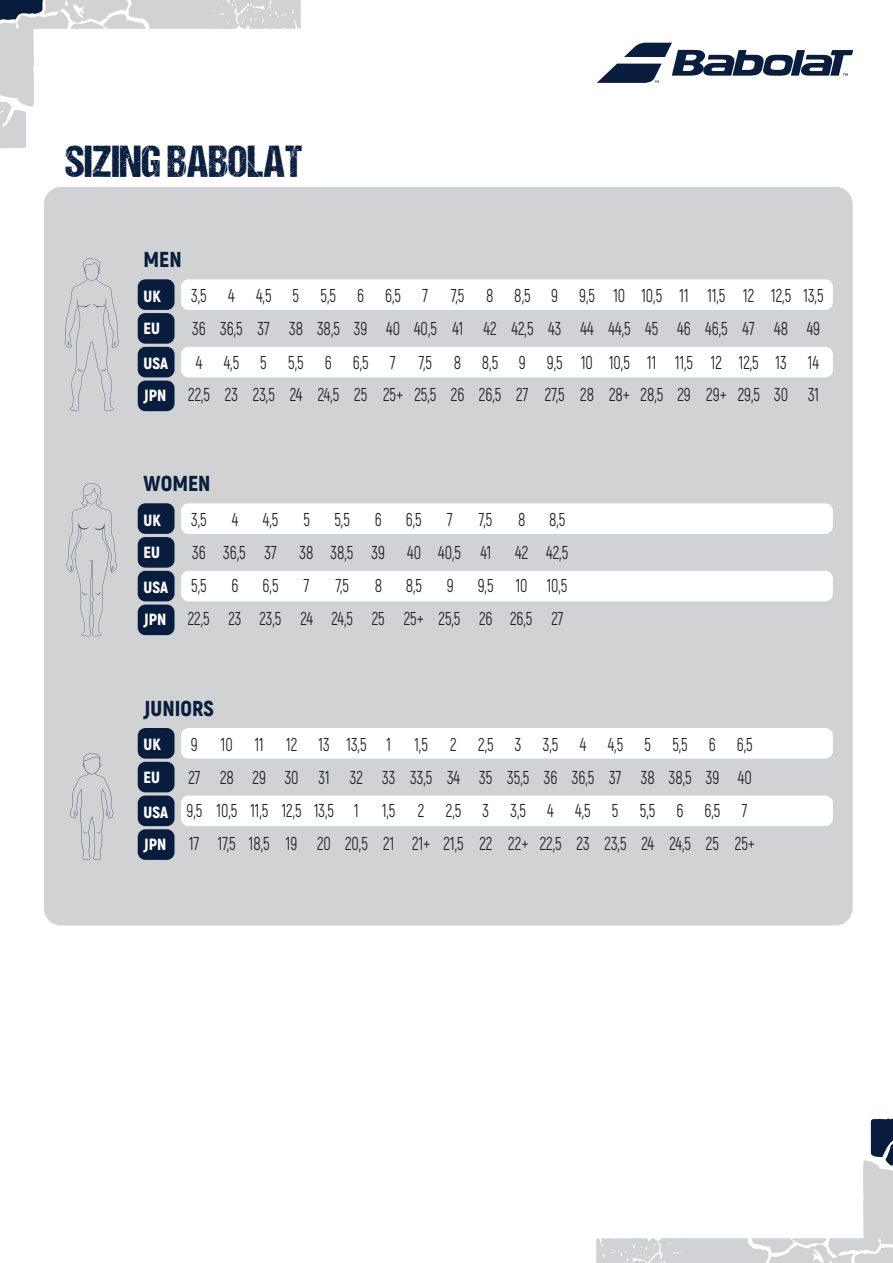
<style>
.page{position:relative;width:893px;height:1263px;background:#fff}
.page>*{position:absolute;margin:0;border:0;box-sizing:border-box;transform-origin:0 0}
.t1{font:45px "DCC Ash";color:#081d3e}
.t2{font:900 21.6px "Akrobat";color:#091d3e}
.t3{font:18.6px/32.4px "Akrobat";color:#231f20;text-align:right;scale:.87 1}
.t4{font:900 16.2px/32.5px "Akrobat";color:#fff}
.s1{font-weight:900;font-size:16.2px;color:#fff}
</style>
<div class="page">
<svg style="left:597px;top:43px;width:256px;height:40px"></svg>
<div style="left:44px;top:187px;width:809px;height:738px;background:#d1d2d4;border-radius:17px"></div>
<div style="left:181px;top:279px;width:652px;height:31px;background:#fff;border-radius:8px"></div>
<div style="left:181px;top:347px;width:652px;height:30px;background:#fff;border-radius:8px"></div>
<div style="left:138px;top:279px;width:37px;height:31px;background:#081d3e;border-radius:8px"></div>
<div style="left:138px;top:313px;width:37px;height:31px;background:#081d3e;border-radius:8px"></div>
<div style="left:138px;top:347px;width:37px;height:30px;background:#081d3e;border-radius:8px"></div>
<div style="left:138px;top:381px;width:37px;height:30px;background:#081d3e;border-radius:8px"></div>
<div style="left:181px;top:503px;width:652px;height:31px;background:#fff;border-radius:8px"></div>
<div style="left:181px;top:571px;width:652px;height:30px;background:#fff;border-radius:8px"></div>
<div style="left:138px;top:503px;width:37px;height:31px;background:#081d3e;border-radius:8px"></div>
<div style="left:138px;top:537px;width:37px;height:31px;background:#081d3e;border-radius:8px"></div>
<div style="left:138px;top:571px;width:37px;height:30px;background:#081d3e;border-radius:8px"></div>
<div style="left:138px;top:604px;width:37px;height:31px;background:#081d3e;border-radius:8px"></div>
<div style="left:181px;top:728px;width:652px;height:31px;background:#fff;border-radius:8px"></div>
<div style="left:181px;top:795px;width:652px;height:31px;background:#fff;border-radius:8px"></div>
<div style="left:138px;top:728px;width:37px;height:31px;background:#081d3e;border-radius:8px"></div>
<div style="left:138px;top:762px;width:37px;height:30px;background:#081d3e;border-radius:8px"></div>
<div style="left:138px;top:795px;width:37px;height:31px;background:#081d3e;border-radius:8px"></div>
<div style="left:138px;top:829px;width:37px;height:31px;background:#081d3e;border-radius:8px"></div>
<svg style="left:67px;top:483px;width:50px;height:153px"></svg>
<svg style="left:70px;top:753px;width:43px;height:107px"></svg>
<svg style="left:65px;top:258px;width:54px;height:153px"></svg>
<svg style="left:0;top:0;width:301px;height:148px"></svg>
<svg style="left:596px;top:1119px;width:297px;height:144px"></svg>
<h1 class="t1" style="left:65px;top:137px;width:239px">SIZING BABOLAT</h1>
<p class="t2" style="left:144px;top:245px;width:40px">MEN</p>
<p class="t4" style="left:144px;top:279px;width:19px">UK</p>
<p class="t3" style="left:191px;top:280px;width:728px">3,5 4 4,5 5 5,5 6 6,5 7 7,5 8 8,5 9 9,5 10 10,5 11 11,5 12 12,5 13,5</p>
<p class="t4" style="left:144px;top:312px;width:18px">EU</p>
<p class="t3" style="left:192px;top:312px;width:723px">36 36,5 37 38 38,5 39 40 40,5 41 42 42,5 43 44 44,5 45 46 46,5 47 48 49</p>
<p class="t4" style="left:144px;top:347px;width:26px">USA</p>
<p class="t3" style="left:144px;top:346px;width:778px">4 4,5 5 5,5 6 6,5 7 7,5 8 8,5 9 9,5 10 10,5 11 11,5 12 12,5 13 14<br><span class="s1">JPN</span> 22,5 23 23,5 24 24,5 25 25+ 25,5 26 26,5 27 27,5 28 28+ 28,5 29 29+ 29,5 30 31</p>
<p class="t2" style="left:144px;top:469px;width:68px">WOMEN</p>
<p class="t4" style="left:144px;top:503px;width:19px">UK<br>EU</p>
<p class="t4" style="left:144px;top:571px;width:26px">USA<br>JPN</p>
<p class="t3" style="left:191px;top:504px;width:19px">3,5</p>
<p class="t3" style="left:232px;top:504px;width:9px">4</p>
<p class="t3" style="left:263px;top:504px;width:19px">4,5</p>
<p class="t3" style="left:303px;top:504px;width:9px">5</p>
<p class="t3" style="left:334px;top:504px;width:19px">5,5</p>
<p class="t3" style="left:375px;top:504px;width:10px">6</p>
<p class="t3" style="left:406px;top:504px;width:20px">6,5</p>
<p class="t3" style="left:447px;top:504px;width:8px">7</p>
<p class="t3" style="left:479px;top:504px;width:17px">7,5</p>
<p class="t3" style="left:518px;top:504px;width:10px">8</p>
<p class="t3" style="left:549px;top:504px;width:20px">8,5</p>
<p class="t3" style="left:192px;top:536px;width:345px">36 36,5 37 38 38,5 39 40 40,5 41</p>
<p class="t3" style="left:515px;top:536px;width:62px">42 42,5</p>
<p class="t3" style="left:191px;top:570px;width:19px">5,5</p>
<p class="t3" style="left:232px;top:570px;width:10px">6</p>
<p class="t3" style="left:263px;top:570px;width:20px">6,5</p>
<p class="t3" style="left:304px;top:570px;width:8px">7</p>
<p class="t3" style="left:336px;top:570px;width:17px">7,5</p>
<p class="t3" style="left:375px;top:570px;width:10px">8</p>
<p class="t3" style="left:406px;top:570px;width:20px">8,5</p>
<p class="t3" style="left:447px;top:570px;width:10px">9</p>
<p class="t3" style="left:188px;top:570px;width:438px">9,5 10 10,5<br>22,5 23 23,5 24 24,5 25 25+ 25,5 26 26,5 27</p>
<p class="t2" style="left:144px;top:694px;width:72px">JUNIORS</p>
<p class="t4" style="left:144px;top:728px;width:19px">UK<br>EU</p>
<p class="t4" style="left:144px;top:796px;width:26px">USA<br>JPN</p>
<p class="t3" style="left:187px;top:728px;width:652px;line-height:33.2px;text-align:justify;text-indent:228px">1,5 2 2,5 3 3,5 4 4,5 5 5,5 6 6,5<br>27 28 29 30 31 32 33 33,5 34 35 35,5 36 36,5 37 38 38,5 39 40<br>9,5 10,5 11,5 12,5 13,5 1</p>
<p class="t3" style="left:191px;top:728px;width:231px">9 10 11 12 13 13,5 1</p>
<p class="t3" style="left:189px;top:794px;width:652px;text-align:left;text-indent:193px">1,5 2 2,5 3 3,5 4 4,5 5 5,5 6 6,5 7<br>17 17,5 18,5 19 20 20,5 21 21+ 21,5 22 22+ 22,5 23 23,5 24 24,5 25 25+</p>
</div>
